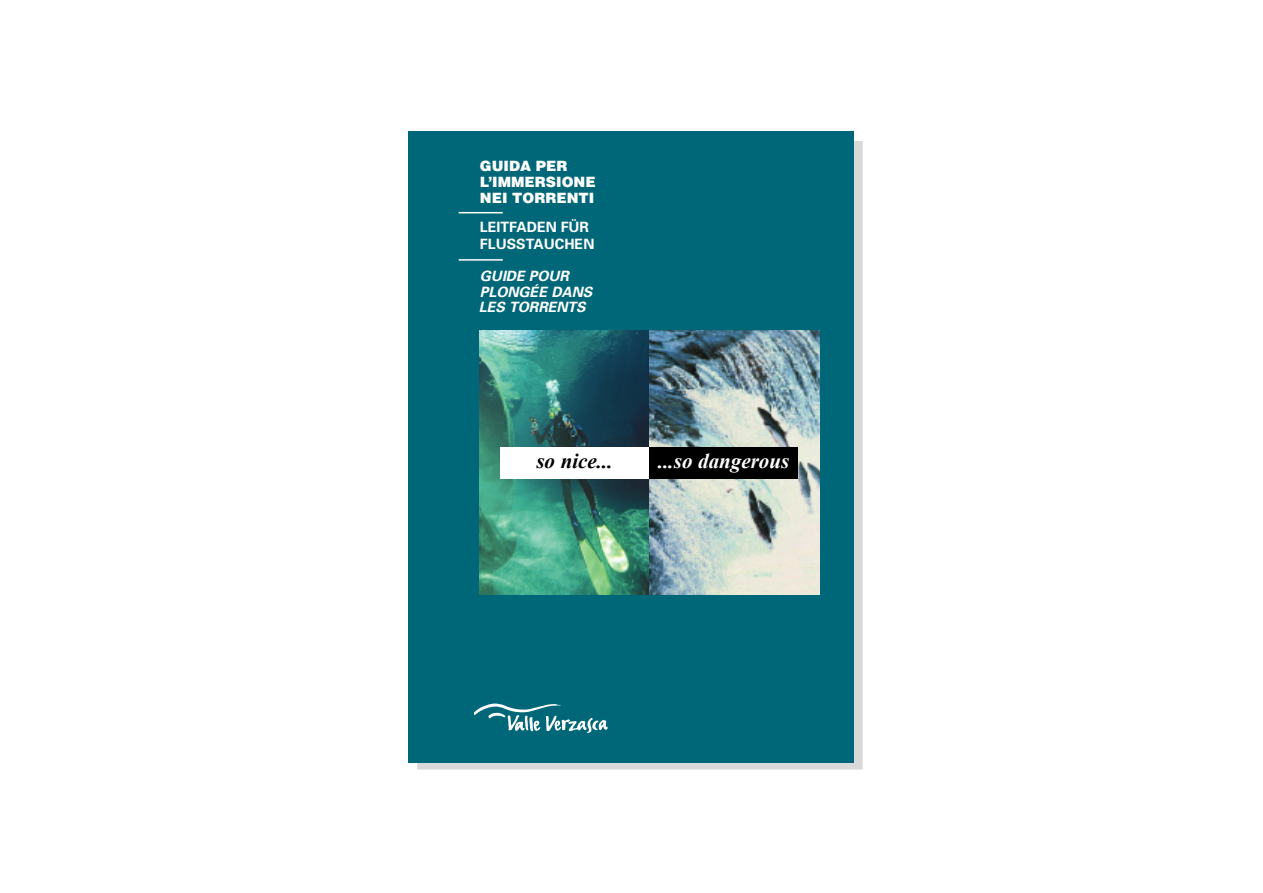
<style>
.page{position:relative;width:1263px;height:893px;background:#fff}
.page>*{position:absolute;margin:0;border:0;box-sizing:border-box;transform-origin:0 0}
.t1{font:italic 700 21px "Times New Roman";color:#fff}
.t2{font:italic 700 21px "Times New Roman";color:#000}
.t3{font:900 14.25px/16px "Helvetica";color:#fff}
.t4{font:italic 700 14.25px/16px "Univers";color:#fff}
.t5{font:700 14.25px/17.1px "Univers";color:#fff}
</style>
<div class="page">
<div style="left:416px;top:140px;width:447px;height:630px;background:#d9d9d9;border:1px solid #fff"></div>
<div style="left:408px;top:132px;width:446px;height:630px;background:#006778"></div>
<img style="left:480px;top:331px;width:170px;height:263px">
<img style="left:650px;top:331px;width:170px;height:263px">
<svg style="left:474px;top:703px;width:134px;height:30px"></svg>
<div style="left:500px;top:447px;width:149px;height:31px;background:#fff"></div>
<div style="left:649px;top:447px;width:149px;height:31px;background:#000"></div>
<hr style="left:459px;top:212px;width:44px;height:1px;background:#fff">
<hr style="left:459px;top:259px;width:44px;height:1px;background:#fff">
<p class="t3" style="left:480px;top:159px;width:117px">GUIDA PER<br>L’IMMERSIONE<br>NEI TORRENTI</p>
<p class="t5" style="left:480px;top:220px;width:116px">LEITFADEN FÜR<br>FLUSSTAUCHEN</p>
<p class="t4" style="left:480px;top:269px;width:114px">GUIDE POUR<br>PLONGÉE DANS</p>
<p class="t4" style="left:479px;top:300px;width:108px">LES TORRENTS</p>
<h1 class="t2" style="left:536px;top:453px;width:78px">so nice...</h1>
<h1 class="t1" style="left:658px;top:453px;width:133px">...so dangerous</h1>
</div>
